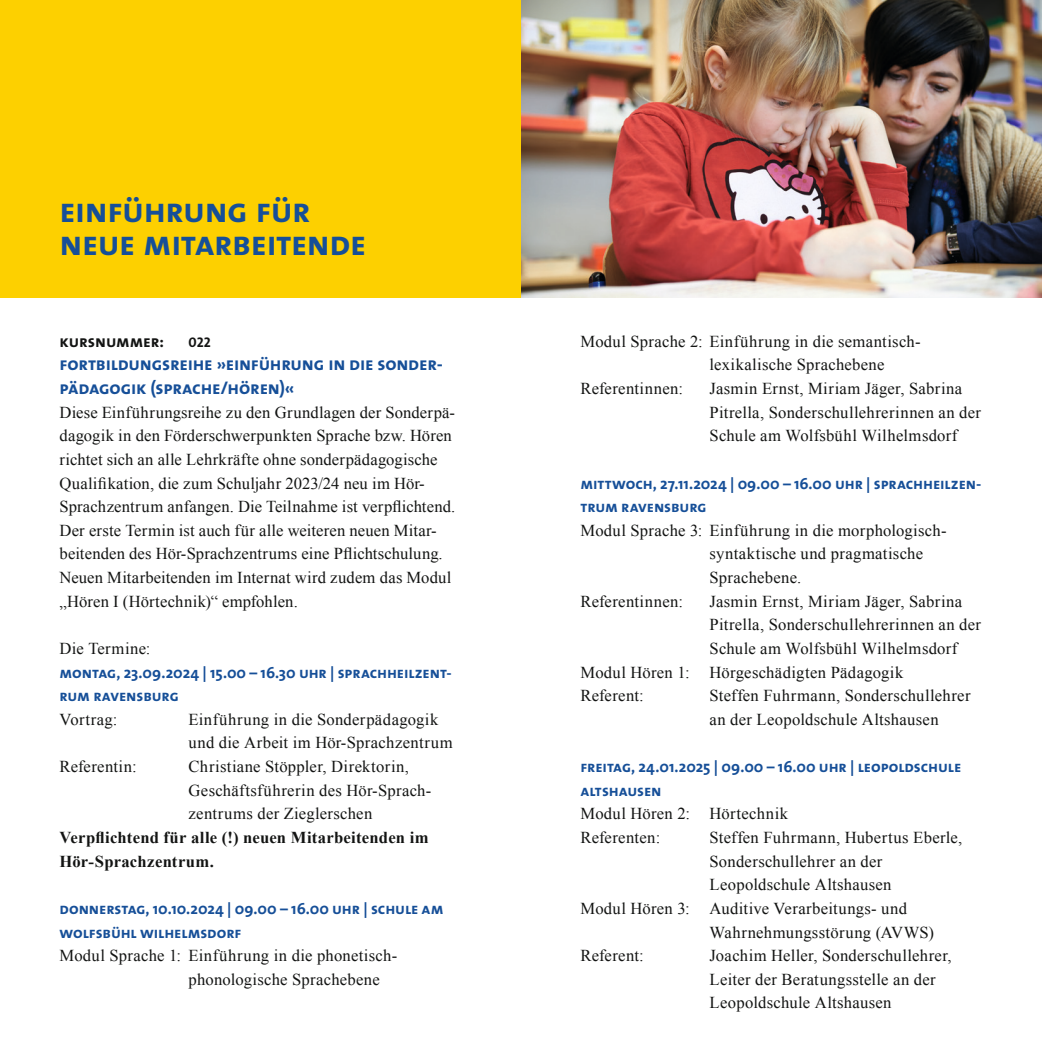
<style>
.page{position:relative;width:1042px;height:1042px;background:#fff}
.page>*{position:absolute;margin:0;border:0;box-sizing:border-box;transform-origin:0 0}
.Kapitelkopf{font:35px "The Sans Bold Caps";letter-spacing:-.01em;color:#164f98}
.Zwischenheadline{font:18.38px/23.6px "The Sans Bold Caps";letter-spacing:-.015em;color:#164f98}
.Fließtext{font:16.62px/23.6px "Times New Roman";letter-spacing:.015em;color:#131413}
.Fließtext-2{font:700 16.62px/23.6px "Times New Roman";letter-spacing:.015em;color:#131413}
.Fließtext-3{font:16.62px "The Sans Bold Caps";letter-spacing:-.005em;color:#131413}
.Zwischenheadline-2{font:15.75px/23.6px "The Sans Bold Caps";letter-spacing:-.005em;color:#164f98}
.Fließtext-4{font:14px "The Sans Bold Caps";color:#131413}
.s1{font-family:"The Sans";font-weight:700}
</style>
<div class="page">
<div style="left:0;top:0;width:521px;height:298px;background:#fdd000"></div>
<img style="left:521px;top:0;width:521px;height:298px">
<p class="Kapitelkopf" style="left:60px;top:181px;width:252px">einführung für</p>
<p class="Kapitelkopf" style="left:60px;top:214px;width:308px">neue mitarbeitende</p>
<p class="Fließtext-3" style="left:60px;top:327px;width:106px">kursnummer:</p>
<p class="Fließtext-4" style="left:188px;top:330px;width:24px">022</p>
<p class="Zwischenheadline" style="left:60px;top:352px;width:385px">fortbildungsreihe »einführung in die sonder&shy;pädagogik (sprache/hören)«</p>
<p class="Fließtext" style="left:60px;top:400px;width:397px">Diese Einführungsreihe zu den Grundlagen der Sonderpä&shy;dagogik in den Förderschwerpunkten Sprache bzw. Hören richtet sich an alle Lehrkräfte ohne sonderpädagogische Qualifikation, die zum Schuljahr 2023/24 neu im Hör-Sprachzentrum anfangen. Die Teilnahme ist verpflichtend.</p>
<p class="Fließtext" style="left:60px;top:518px;width:393px">Der erste Termin ist auch für alle weiteren neuen Mitar&shy;beitenden des Hör-Sprachzentrums eine Pflichtschulung.<br>Neuen Mitarbeitenden im Internat wird zudem das Modul „Hören I (Hörtechnik)“ empfohlen.</p>
<p class="Fließtext" style="left:60px;top:636px;width:92px">Die Termine:</p>
<p class="Zwischenheadline-2" style="left:60px;top:660px;width:394px">montag, <span class="s1">23.09.2024 | 15.00 – 16.30</span> uhr | sprachheilzent&shy;rum ravensburg</p>
<p class="Fließtext" style="left:60px;top:707px;width:59px">Vortrag:</p>
<p class="Fließtext" style="left:189px;top:707px;width:251px">Einführung in die Sonderpädagogik</p>
<p class="Fließtext" style="left:189px;top:731px;width:266px">und die Arbeit im Hör-Sprachzentrum</p>
<p class="Fließtext" style="left:60px;top:754px;width:79px">Referentin:</p>
<p class="Fließtext" style="left:189px;top:754px;width:222px">Christiane Stöppler, Direktorin,</p>
<p class="Fließtext" style="left:189px;top:778px;width:244px">Geschäftsführerin des Hör-Sprach-</p>
<p class="Fließtext" style="left:189px;top:802px;width:185px">zentrums der Zieglerschen</p>
<p class="Fließtext-2" style="left:60px;top:825px;width:371px">Verpflichtend für alle (!) neuen Mitarbeitenden im<br>Hör-Sprachzentrum.</p>
<p class="Zwischenheadline-2" style="left:60px;top:896px;width:385px">donnerstag, <span class="s1">10.10.2024 | 09.00 – 16.00</span> uhr | schule am wolfsbühl wilhelmsdorf</p>
<p class="Fließtext" style="left:60px;top:943px;width:339px">Modul Sprache 1: Einführung in die phonetisch-</p>
<p class="Fließtext" style="left:189px;top:967px;width:193px">phonologische Sprachebene</p>
<p class="Fließtext" style="left:580px;top:329px;width:342px">Modul Sprache 2: Einführung in die semantisch-</p>
<p class="Fließtext" style="left:709px;top:353px;width:176px">lexikalische Sprachebene</p>
<p class="Fließtext" style="left:580px;top:376px;width:104px">Referentinnen:</p>
<p class="Fließtext" style="left:709px;top:376px;width:254px">Jasmin Ernst, Miriam Jäger, Sabrina</p>
<p class="Fließtext" style="left:709px;top:400px;width:273px">Pitrella, Sonderschullehrerinnen an der</p>
<p class="Fließtext" style="left:709px;top:424px;width:249px">Schule am Wolfsbühl Wilhelmsdorf</p>
<p class="Zwischenheadline-2" style="left:580px;top:471px;width:402px">mittwoch, <span class="s1">27.11.2024 | 09.00 – 16.00</span> uhr | sprachheilzen&shy;trum ravensburg</p>
<p class="Fließtext" style="left:580px;top:518px;width:367px">Modul Sprache 3: Einführung in die morphologisch-</p>
<p class="Fließtext" style="left:709px;top:542px;width:215px">syntaktische und pragmatische</p>
<p class="Fließtext" style="left:709px;top:565px;width:93px">Sprachebene.</p>
<p class="Fließtext" style="left:580px;top:589px;width:104px">Referentinnen:</p>
<p class="Fließtext" style="left:709px;top:589px;width:254px">Jasmin Ernst, Miriam Jäger, Sabrina</p>
<p class="Fließtext" style="left:709px;top:613px;width:273px">Pitrella, Sonderschullehrerinnen an der</p>
<p class="Fließtext" style="left:709px;top:636px;width:249px">Schule am Wolfsbühl Wilhelmsdorf</p>
<p class="Fließtext" style="left:580px;top:660px;width:324px">Modul Hören 1: Hörgeschädigten Pädagogik</p>
<p class="Fließtext" style="left:580px;top:683px;width:65px">Referent:</p>
<p class="Fließtext" style="left:709px;top:683px;width:262px">Steffen Fuhrmann, Sonderschullehrer</p>
<p class="Fließtext" style="left:709px;top:707px;width:231px">an der Leopoldschule Altshausen</p>
<p class="Zwischenheadline-2" style="left:580px;top:754px;width:382px">freitag, <span class="s1">24.01.2025 | 09.00 – 16.00</span> uhr | leopoldschule altshausen</p>
<p class="Fließtext" style="left:580px;top:802px;width:209px">Modul Hören 2: Hörtechnik</p>
<p class="Fließtext" style="left:580px;top:825px;width:81px">Referenten:</p>
<p class="Fließtext" style="left:709px;top:825px;width:254px">Steffen Fuhrmann, Hubertus Eberle,</p>
<p class="Fließtext" style="left:709px;top:849px;width:174px">Sonderschullehrer an der</p>
<p class="Fließtext" style="left:709px;top:872px;width:184px">Leopoldschule Altshausen</p>
<p class="Fließtext" style="left:580px;top:896px;width:328px">Modul Hören 3: Auditive Verarbeitungs- und</p>
<p class="Fließtext" style="left:709px;top:920px;width:226px">Wahrnehmungsstörung (AVWS)</p>
<p class="Fließtext" style="left:580px;top:943px;width:65px">Referent:</p>
<p class="Fließtext" style="left:709px;top:943px;width:244px">Joachim Heller, Sonderschullehrer,</p>
<p class="Fließtext" style="left:709px;top:967px;width:228px">Leiter der Beratungsstelle an der</p>
<p class="Fließtext" style="left:709px;top:991px;width:184px">Leopoldschule Altshausen</p>
</div>
